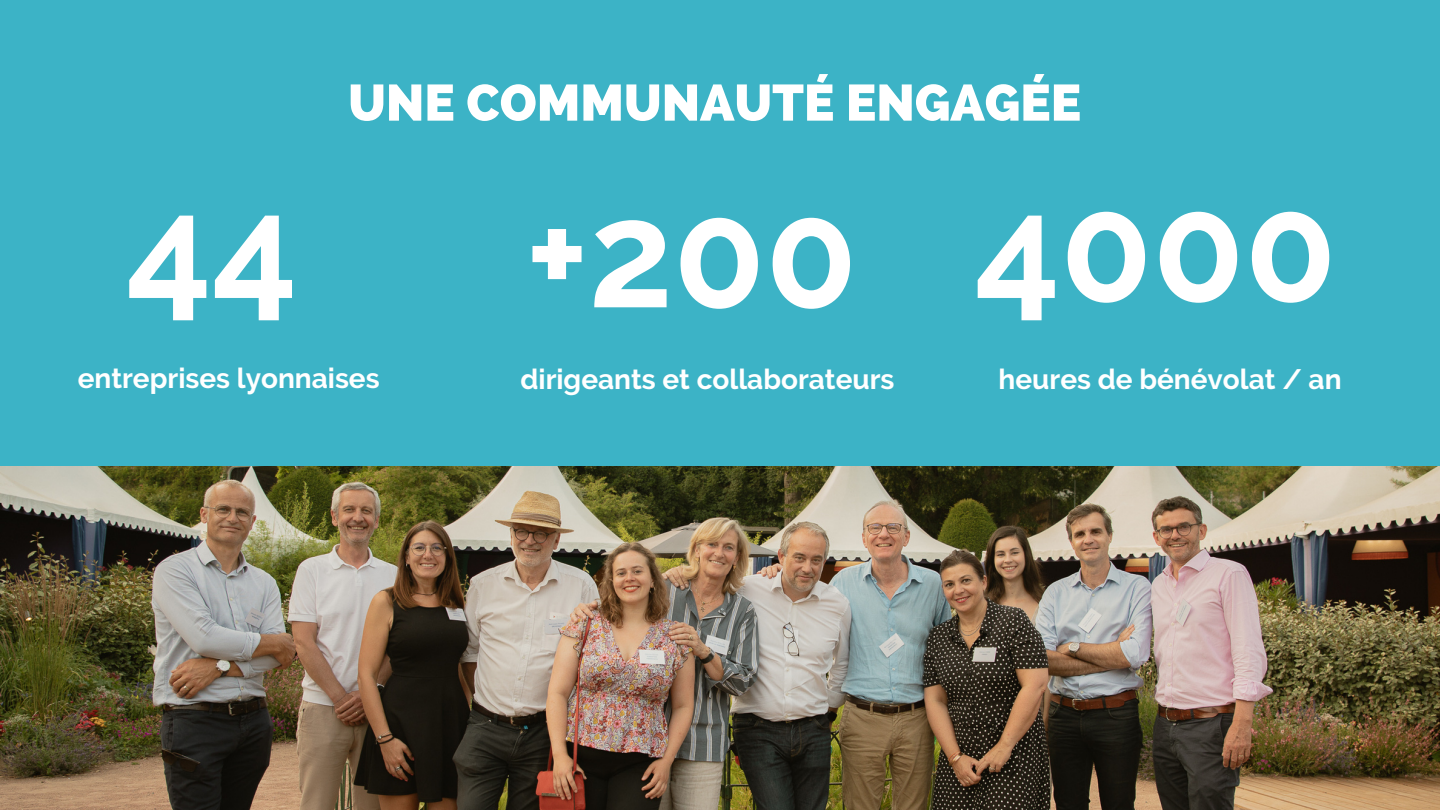
<style>
.page{position:relative;width:1440px;height:810px;background:#fff}
.page>*{position:absolute;margin:0;border:0;box-sizing:border-box;transform-origin:0 0}
.t1{font:700 150px "Raleway";color:#fff}
.t2{font:800 51px "Raleway";color:#fff}
.t3{font:700 28px "Raleway";color:#fff}
</style>
<div class="page">
<img style="left:0;top:466px;width:1440px;height:344px">
<div style="left:0;top:0;width:1440px;height:466px;background:#3cb3c6"></div>
<p class="t1" style="left:126px;top:160px;width:173px">44</p>
<p class="t2" style="left:348px;top:73px;width:735px">UNE COMMUNAUTÉ ENGAGÉE</p>
<p class="t1" style="left:525px;top:166px;width:333px">+200</p>
<p class="t1" style="left:975px;top:160px;width:363px">4000</p>
<p class="t3" style="left:78px;top:362px;width:303px">entreprises lyonnaises</p>
<p class="t3" style="left:520px;top:363px;width:376px">dirigeants et collaborateurs</p>
<p class="t3" style="left:999px;top:363px;width:344px">heures de bénévolat / an</p>
</div>
